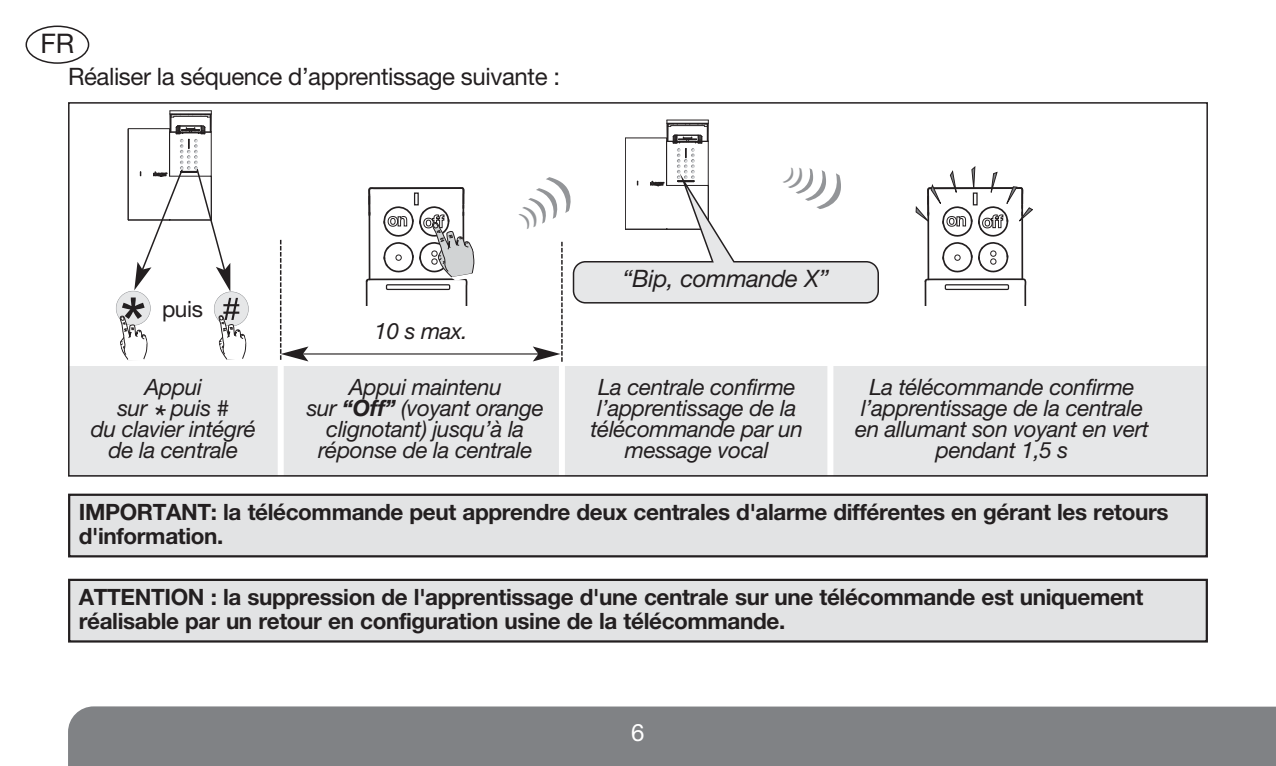
<style>
.page{position:relative;width:1276px;height:766px;background:#fff}
.page>*{position:absolute;margin:0;border:0;box-sizing:border-box;transform-origin:0 0}
.t1{font:27px "+CUKUHV Helvetica Neue LT Com";color:#231f20}
.t2{font:24px "+CUKUHV Helvetica Neue LT Com";letter-spacing:-.015em;color:#231f20}
.t3{font:italic 24px "+MVYUPW Helvetica Neue LT Com";letter-spacing:-.015em;color:#231f20}
.t4{font:24px "+CUKUHV Helvetica Neue LT Com";color:#fff}
.t5{font:italic 22.5px/21px "+MVYUPW Helvetica Neue LT Com";letter-spacing:-.015em;color:#231f20;text-align:center}
.t6{font:700 22.5px/24px "+KIEYEC Helvetica Neue LT Com";letter-spacing:-.015em;color:#231f20}
.t7{font:22.5px "+CUKUHV Helvetica Neue LT Com";color:#231f20}
.t8{font:18px "+CUKUHV Helvetica Neue LT Com";color:#939598;scale:1.5 1}
.s1{font-size:24px}
.s2{font-size:30px}
.s3{font-size:36px}
.s4{font-size:42px}
.s5{font-family:"+UOHWQR Helvetica Neue LT Com";font-weight:700}
</style>
<div class="page">
<div style="left:26px;top:26px;width:63px;height:38px;border:3px solid #231f20;border-radius:50%"></div>
<div style="left:68px;top:706px;width:1208px;height:59px;background:#808285"></div>
<div style="left:69px;top:494px;width:1137px;height:62px;background:#e2e3e4"></div>
<div style="left:68px;top:493px;width:1140px;height:64px;border:2px solid #231f20"></div>
<div style="left:68px;top:366px;width:1140px;height:110px;background:#e6e7e8"></div>
<div style="left:278px;top:366px;width:6px;height:110px;background:#fff"></div>
<hr style="left:303px;top:353px;width:235px;height:1px;background:#231f20">
<svg style="left:280px;top:240px;width:28px;height:121px"></svg>
<svg style="left:533px;top:242px;width:29px;height:119px"></svg>
<div style="left:827px;top:366px;width:6px;height:110px;background:#fff"></div>
<div style="left:559px;top:366px;width:6px;height:110px;background:#fff"></div>
<div style="left:68px;top:102px;width:1140px;height:374px;border:2px solid #231f20"></div>
<svg style="left:366px;top:187px;width:108px;height:119px"></svg>
<svg style="left:625px;top:120px;width:84px;height:53px"></svg>
<svg style="left:573px;top:173px;width:306px;height:130px"></svg>
<div style="left:69px;top:579px;width:1137px;height:62px;background:#e2e3e4"></div>
<div style="left:68px;top:578px;width:1140px;height:64px;border:2px solid #231f20"></div>
<svg style="left:915px;top:166px;width:118px;height:140px"></svg>
<div style="left:214px;top:292px;width:34px;height:34px;background:#e6e7e8;border-radius:50%"></div>
<div style="left:214px;top:291px;width:35px;height:35px;border:1px solid #939598;border-radius:50%"></div>
<div style="left:116px;top:291px;width:34px;height:34px;background:#e6e7e8;border-radius:50%"></div>
<div style="left:116px;top:291px;width:35px;height:34px;border:1px solid #939598;border-radius:50%"></div>
<svg style="left:218px;top:298px;width:29px;height:62px"></svg>
<svg style="left:120px;top:297px;width:28px;height:63px"></svg>
<svg style="left:128px;top:111px;width:102px;height:180px"></svg>
<p class="t1" style="left:40px;top:28px;width:35px">FR</p>
<p class="t2" style="left:68px;top:63px;width:493px">Réaliser la séquence d’apprentissage suivante :</p>
<p class="t8" style="left:517px;top:212px;width:40px;rotate:-30deg">)<span class="s1">)</span><span class="s2">)</span><span class="s3">)</span><span class="s4">)</span></p>
<p class="t8" style="left:793px;top:165px;width:40px;rotate:30deg">)<span class="s1">)</span><span class="s2">)</span><span class="s3">)</span><span class="s4">)</span></p>
<p class="t7" style="left:162px;top:296px;width:42px">puis</p>
<p class="t5" style="left:374px;top:323px;width:95px">10 s max.</p>
<p class="t5" style="left:91px;top:378px;width:167px">Appui<br>sur <span class="s3">*</span> puis #<br>du clavier intégré de la centrale</p>
<p class="t5" style="left:307px;top:378px;width:239px">Appui maintenu<br>sur <span class="s5">“Off”</span> (voyant orange clignotant) jusqu’à la réponse de la centrale</p>
<p class="t3" style="left:622px;top:270px;width:208px">“Bip, commande X”</p>
<p class="t5" style="left:590px;top:378px;width:214px">La centrale confirme l’apprentissage de la télécommande par un message vocal</p>
<p class="t5" style="left:855px;top:378px;width:295px">La télécommande confirme l’apprentissage de la centrale en allumant son voyant en vert pendant 1,5 s</p>
<p class="t6" style="left:79px;top:500px;width:1091px">IMPORTANT: la télécommande peut apprendre deux centrales d'alarme différentes en gérant les retours d'information.</p>
<p class="t6" style="left:79px;top:585px;width:1066px">ATTENTION : la suppression de l'apprentissage d'une centrale sur une télécommande est uniquement réalisable par un retour en configuration usine de la télécommande.</p>
<p class="t4" style="left:631px;top:719px;width:15px">6</p>
</div>
